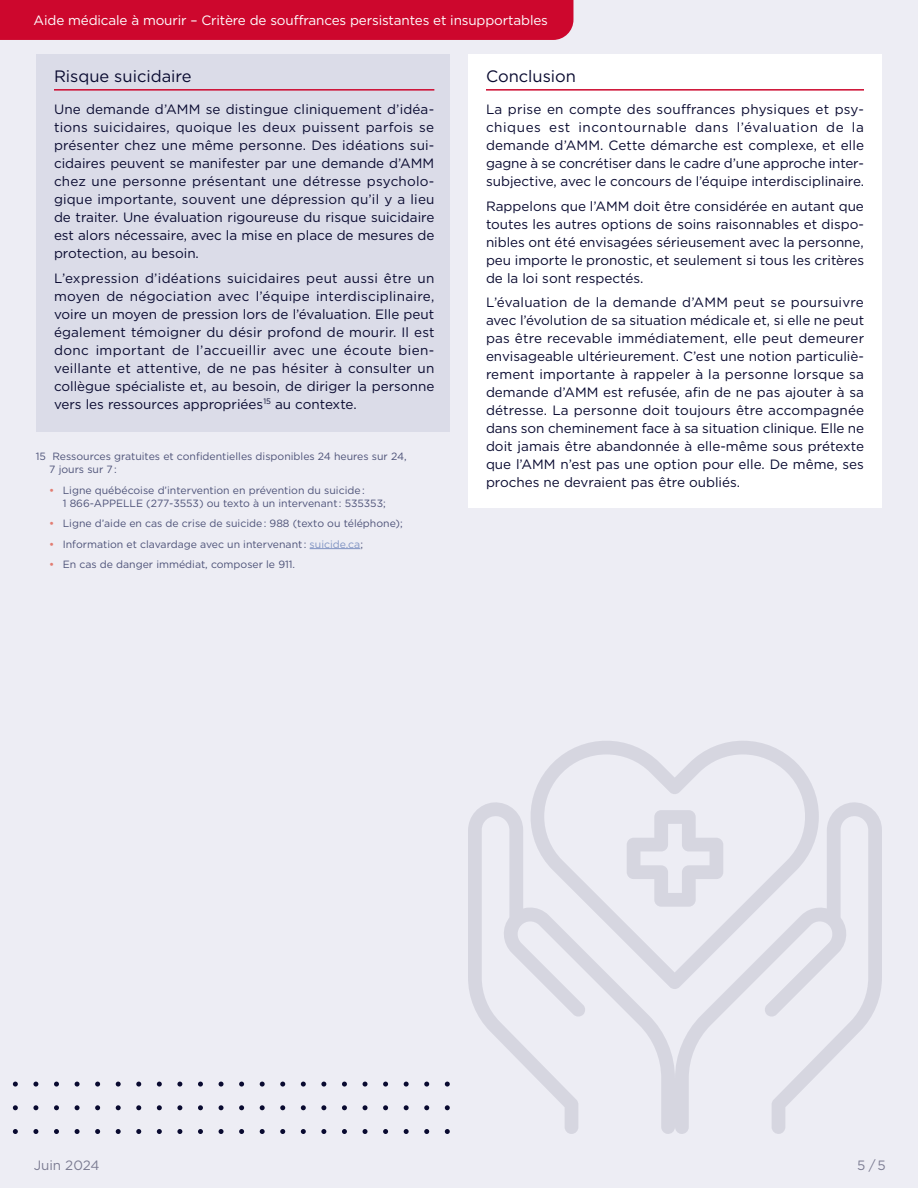
<style>
.page{position:relative;width:918px;height:1188px;background:#ededf4}
.page>*{position:absolute;margin:0;border:0;box-sizing:border-box;transform-origin:0 0}
.Intertitre{font:16.5px "Gotham";color:#090a30}
.Paragraphe{font:13.5px/18px "Gotham";color:#090a30;text-align:justify}
.t1{font:13.5px "Gotham";letter-spacing:-.01em;color:#fff}
.endnotes{font:10.5px/13.5px "Gotham";color:#4d5278}
.s1{font-weight:500;color:#e27d72}
.s2{color:#8194c3}
</style>
<div class="page">
<div style="left:0;top:0;width:573px;height:40px;background:#cd072d"></div>
<div style="left:36px;top:54px;width:414px;height:378px;background:#dbdce8"></div>
<hr style="left:54px;top:89px;width:380px;height:2px;background:#cd072d">
<div style="left:468px;top:54px;width:414px;height:454px;background:#fff"></div>
<hr style="left:486px;top:89px;width:378px;height:2px;background:#cd072d">
<hr style="left:310px;top:548px;width:50px;height:1px;background:#8194c3">
<svg style="left:116px;top:1082px;width:5px;height:5px"></svg>
<svg style="left:116px;top:1105px;width:5px;height:5px"></svg>
<svg style="left:116px;top:1129px;width:5px;height:5px"></svg>
<svg style="left:13px;top:1082px;width:5px;height:5px"></svg>
<svg style="left:13px;top:1105px;width:5px;height:5px"></svg>
<svg style="left:13px;top:1129px;width:5px;height:5px"></svg>
<svg style="left:177px;top:1082px;width:5px;height:5px"></svg>
<svg style="left:177px;top:1105px;width:5px;height:5px"></svg>
<svg style="left:177px;top:1129px;width:5px;height:5px"></svg>
<svg style="left:75px;top:1082px;width:5px;height:5px"></svg>
<svg style="left:75px;top:1105px;width:5px;height:5px"></svg>
<svg style="left:75px;top:1129px;width:5px;height:5px"></svg>
<svg style="left:239px;top:1082px;width:5px;height:5px"></svg>
<svg style="left:239px;top:1105px;width:5px;height:5px"></svg>
<svg style="left:239px;top:1129px;width:5px;height:5px"></svg>
<svg style="left:363px;top:1082px;width:5px;height:5px"></svg>
<svg style="left:363px;top:1105px;width:5px;height:5px"></svg>
<svg style="left:363px;top:1129px;width:5px;height:5px"></svg>
<svg style="left:301px;top:1082px;width:5px;height:5px"></svg>
<svg style="left:301px;top:1105px;width:5px;height:5px"></svg>
<svg style="left:301px;top:1129px;width:5px;height:5px"></svg>
<svg style="left:424px;top:1082px;width:5px;height:5px"></svg>
<svg style="left:424px;top:1105px;width:5px;height:5px"></svg>
<svg style="left:424px;top:1129px;width:5px;height:5px"></svg>
<svg style="left:136px;top:1082px;width:5px;height:5px"></svg>
<svg style="left:136px;top:1105px;width:5px;height:5px"></svg>
<svg style="left:136px;top:1129px;width:5px;height:5px"></svg>
<svg style="left:33px;top:1082px;width:5px;height:5px"></svg>
<svg style="left:33px;top:1105px;width:5px;height:5px"></svg>
<svg style="left:33px;top:1129px;width:5px;height:5px"></svg>
<svg style="left:198px;top:1082px;width:5px;height:5px"></svg>
<svg style="left:198px;top:1105px;width:5px;height:5px"></svg>
<svg style="left:198px;top:1129px;width:5px;height:5px"></svg>
<svg style="left:95px;top:1082px;width:5px;height:5px"></svg>
<svg style="left:95px;top:1105px;width:5px;height:5px"></svg>
<svg style="left:95px;top:1129px;width:5px;height:5px"></svg>
<svg style="left:260px;top:1082px;width:5px;height:5px"></svg>
<svg style="left:260px;top:1105px;width:5px;height:5px"></svg>
<svg style="left:260px;top:1129px;width:5px;height:5px"></svg>
<svg style="left:383px;top:1082px;width:5px;height:5px"></svg>
<svg style="left:383px;top:1105px;width:5px;height:5px"></svg>
<svg style="left:383px;top:1129px;width:5px;height:5px"></svg>
<svg style="left:321px;top:1082px;width:5px;height:5px"></svg>
<svg style="left:321px;top:1105px;width:5px;height:5px"></svg>
<svg style="left:321px;top:1129px;width:5px;height:5px"></svg>
<svg style="left:445px;top:1082px;width:5px;height:5px"></svg>
<svg style="left:445px;top:1105px;width:5px;height:5px"></svg>
<svg style="left:445px;top:1129px;width:5px;height:5px"></svg>
<svg style="left:157px;top:1082px;width:5px;height:5px"></svg>
<svg style="left:157px;top:1105px;width:5px;height:5px"></svg>
<svg style="left:157px;top:1129px;width:5px;height:5px"></svg>
<svg style="left:54px;top:1082px;width:5px;height:5px"></svg>
<svg style="left:54px;top:1105px;width:5px;height:5px"></svg>
<svg style="left:54px;top:1129px;width:5px;height:5px"></svg>
<svg style="left:219px;top:1082px;width:5px;height:5px"></svg>
<svg style="left:219px;top:1105px;width:5px;height:5px"></svg>
<svg style="left:219px;top:1129px;width:5px;height:5px"></svg>
<svg style="left:342px;top:1082px;width:5px;height:5px"></svg>
<svg style="left:342px;top:1105px;width:5px;height:5px"></svg>
<svg style="left:342px;top:1129px;width:5px;height:5px"></svg>
<svg style="left:280px;top:1082px;width:5px;height:5px"></svg>
<svg style="left:280px;top:1105px;width:5px;height:5px"></svg>
<svg style="left:280px;top:1129px;width:5px;height:5px"></svg>
<svg style="left:404px;top:1082px;width:5px;height:5px"></svg>
<svg style="left:404px;top:1105px;width:5px;height:5px"></svg>
<svg style="left:404px;top:1129px;width:5px;height:5px"></svg>
<svg style="left:532px;top:741px;width:285px;height:60px"></svg>
<svg style="left:468px;top:801px;width:414px;height:333px"></svg>
<p class="t1" style="left:34px;top:12px;width:516px">Aide médicale à mourir – Critère de souffrances persistantes et insupportables</p>
<p class="Intertitre" style="left:54px;top:66px;width:139px">Risque suicidaire</p>
<p class="Paragraphe" style="left:54px;top:100px;width:382px">Une demande d’AMM se distingue cliniquement d’idéa&shy;tions suicidaires, quoique les deux puissent parfois se présenter chez une même personne. Des idéations sui&shy;cidaires peuvent se manifester par une demande d’AMM chez une personne présentant une détresse psycholo&shy;gique importante, souvent une dépression qu’il y a lieu de traiter. Une évaluation rigoureuse du risque suicidaire est alors nécessaire, avec la mise en place de mesures de protection, au besoin.</p>
<p class="Paragraphe" style="left:54px;top:269px;width:382px">L’expression d’idéations suicidaires peut aussi être un moyen de négociation avec l’équipe interdisciplinaire, voire un moyen de pression lors de l’évaluation. Elle peut également témoigner du désir profond de mourir. Il est donc important de l’accueillir avec une écoute bien&shy;veillante et attentive, de ne pas hésiter à consulter un collègue spécialiste et, au besoin, de diriger la personne vers les ressources appropriées<sup>15</sup> au contexte.</p>
<p class="endnotes" style="left:49px;top:449px;width:359px;text-indent:-13px">15 Ressources gratuites et confidentielles disponibles 24 heures sur 24,<br>7 jours sur 7 :</p>
<p class="endnotes" style="left:63px;top:483px;width:325px;text-indent:-14px"><span class="s1">•</span> Ligne québécoise d’intervention en prévention du suicide :<br>1 866-APPELLE (277-3553) ou texto à un intervenant : 535353;</p>
<p class="endnotes" style="left:49px;top:517px;width:355px"><span class="s1">•</span> Ligne d’aide en cas de crise de suicide : 988 (texto ou téléphone);</p>
<p class="endnotes" style="left:49px;top:537px;width:315px"><span class="s1">•</span> Information et clavardage avec un intervenant : <span class="s2">suicide.ca</span>;</p>
<p class="endnotes" style="left:49px;top:557px;width:247px"><span class="s1">•</span> En cas de danger immédiat, composer le 911.</p>
<p class="Intertitre" style="left:486px;top:66px;width:92px">Conclusion</p>
<p class="Paragraphe" style="left:486px;top:100px;width:380px">La prise en compte des souffrances physiques et psy&shy;chiques est incontournable dans l’évaluation de la demande d’AMM. Cette démarche est complexe, et elle gagne à se concrétiser dans le cadre d’une approche inter&shy;subjective, avec le concours de l’équipe interdisciplinaire.</p>
<p class="Paragraphe" style="left:486px;top:197px;width:380px">Rappelons que l’AMM doit être considérée en autant que toutes les autres options de soins raisonnables et dispo&shy;nibles ont été envisagées sérieusement avec la personne, peu importe le pronostic, et seulement si tous les critères de la loi sont respectés.</p>
<p class="Paragraphe" style="left:486px;top:293px;width:380px">L’évaluation de la demande d’AMM peut se poursuivre avec l’évolution de sa situation médicale et, si elle ne peut pas être recevable immédiatement, elle peut demeurer envisageable ultérieurement. C’est une notion particuliè&shy;rement importante à rappeler à la personne lorsque sa demande d’AMM est refusée, afin de ne pas ajouter à sa détresse. La personne doit toujours être accompagnée dans son cheminement face à sa situation clinique. Elle ne doit jamais être abandonnée à elle-même sous prétexte que l’AMM n’est pas une option pour elle. De même, ses proches ne devraient pas être oubliés.</p>
<p class="Paragraphe" style="left:34px;top:1156px;width:68px">Juin 2024</p>
<p class="Paragraphe" style="left:857px;top:1156px;width:30px">5 / 5</p>
</div>
